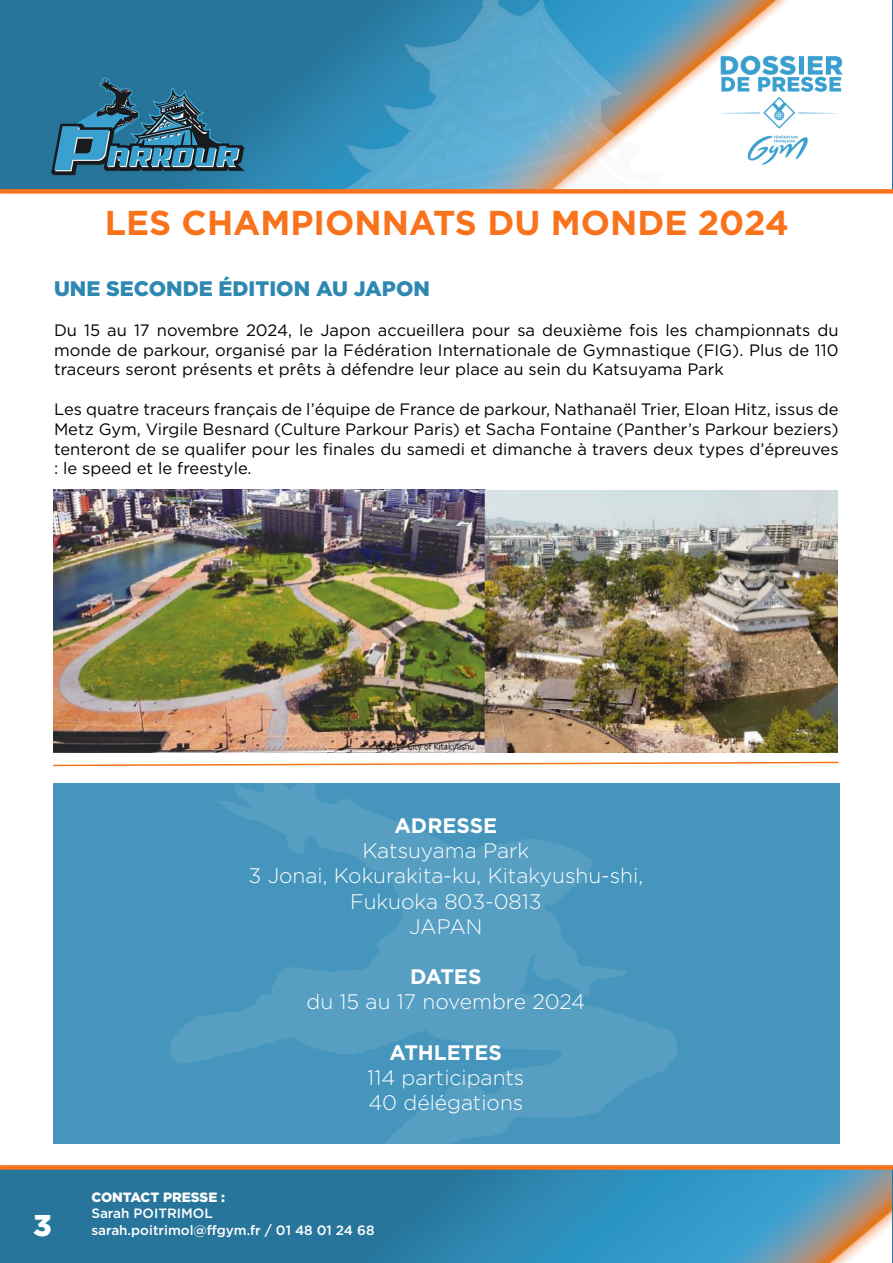
<style>
.page{position:relative;width:893px;height:1263px;background:#fff}
.page>*{position:absolute;margin:0;border:0;box-sizing:border-box;transform-origin:0 0}
.t1{font:700 34.5px "Gotham HTF";color:#f9721c}
.t2{font:900 30px "Gotham HTF";color:#fff}
.t3{font:300 21px/25.2px "Gotham HTF";color:#fff;text-align:center}
.t4{font:900 21px "Gotham HTF";color:#2e88b1}
.t5{font:700 21px "Gotham HTF";color:#fff}
.t6{font:16.5px/19.8px "Gotham HTF";color:#000;text-align:justify}
.t7{font:500 13.5px/16.2px "Gotham HTF";color:#fff}
.t8{font:900 13.5px "Gotham HTF";color:#fff}
</style>
<div class="page">
<img style="left:0;top:0;width:893px;height:1263px">
<div style="left:0;top:189px;width:893px;height:5px;background:#f9721c"></div>
<div style="left:0;top:1165px;width:893px;height:5px;background:#f9721c"></div>
<img style="left:53px;top:489px;width:785px;height:264px">
<div style="left:53px;top:784px;width:786px;height:360px;background:#4595bc"></div>
<div style="left:165px;top:784px;width:515px;height:360px;background:#fff;opacity:.75"></div>
<svg style="left:52px;top:761px;width:788px;height:6px"></svg>
<h1 class="t1" style="left:105px;top:203px;width:686px">LES CHAMPIONNATS DU MONDE 2024</h1>
<p class="t4" style="left:54px;top:277px;width:377px">UNE SECONDE ÉDITION AU JAPON</p>
<p class="t6" style="left:54px;top:320px;width:786px">Du 15 au 17 novembre 2024, le Japon accueillera pour sa deuxième fois les championnats du monde de parkour, organisé par la Fédération Internationale de Gymnastique (FIG). Plus de 110 traceurs seront présents et prêts à défendre leur place au sein du Katsuyama Park</p>
<p class="t6" style="left:54px;top:399px;width:786px">Les quatre traceurs français de l’équipe de France de parkour, Nathanaël Trier, Eloan Hitz, issus de Metz Gym, Virgile Besnard (Culture Parkour Paris) et Sacha Fontaine (Panther’s Parkour beziers) tenteront de se qualifer pour les finales du samedi et dimanche à travers deux types d’épreuves : le speed et le freestyle.</p>
<h2 class="t2" style="left:33px;top:1208px;width:20px">3</h2>
<p class="t5" style="left:394px;top:813px;width:105px">ADRESSE</p>
<p class="t3" style="left:249px;top:838px;width:396px">Katsuyama Park<br>3 Jonai, Kokurakita-ku, Kitakyushu-shi,<br>Fukuoka 803-0813<br>JAPAN</p>
<p class="t5" style="left:410px;top:965px;width:73px">DATES</p>
<p class="t3" style="left:307px;top:989px;width:280px">du 15 au 17 novembre 2024</p>
<p class="t5" style="left:390px;top:1040px;width:114px">ATHLETES</p>
<p class="t3" style="left:367px;top:1065px;width:159px;text-align:left">114 participants<br>40 délégations</p>
<p class="t8" style="left:91px;top:1189px;width:135px">CONTACT PRESSE :</p>
<p class="t7" style="left:91px;top:1205px;width:285px">Sarah POITRIMOL sarah.poitrimol@ffgym.fr / 01 48 01 24 68</p>
</div>
